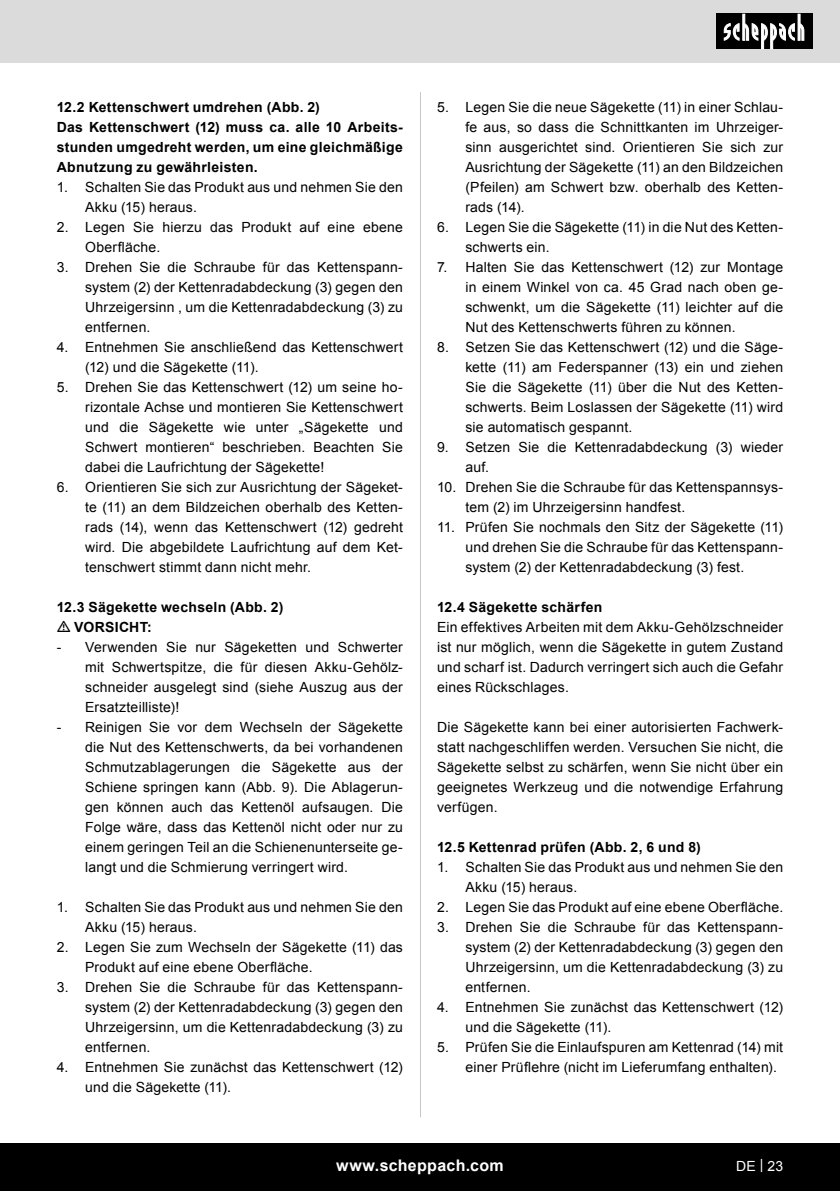
<style>
.page{position:relative;width:840px;height:1191px;background:#fff}
.page>*{position:absolute;margin:0;border:0;box-sizing:border-box;transform-origin:0 0}
.t1{font:700 16px "Arial";letter-spacing:.02em;color:#fff}
.t2{font:14px/20px "Arial";letter-spacing:.015em;color:#000;text-align:justify}
.t3{font:700 14px/20px "Arial";letter-spacing:.02em;color:#000;text-align:justify}
.t4{font:14px "Arial";color:#fff}
</style>
<div class="page">
<div style="left:0;top:0;width:839px;height:63px;background:#dbdbdb"></div>
<div style="left:0;top:1143px;width:839px;height:48px;background:#000"></div>
<div style="left:716px;top:14px;width:96px;height:35px;background:#000"></div>
<svg style="left:723px;top:14px;width:81px;height:35px"></svg>
<hr style="left:420px;top:92px;width:1px;height:1025px;background:#c7c7c7">
<p class="t3" style="left:57px;top:98px;width:264px">12.2 Kettenschwert umdrehen (Abb. 2)</p>
<p class="t3" style="left:57px;top:118px;width:347px">Das Kettenschwert (12) muss ca. alle 10 Arbeits&shy;stunden umgedreht werden, um eine gleichmäßige Abnutzung zu gewährleisten.</p>
<p class="t2" style="left:85px;top:177px;width:319px;text-indent:-28px">1. Schalten Sie das Produkt aus und nehmen Sie den<br>Akku (15) heraus.</p>
<p class="t2" style="left:85px;top:217px;width:319px;text-indent:-28px">2. Legen Sie hierzu das Produkt auf eine ebene<br>Oberfläche.</p>
<p class="t2" style="left:85px;top:257px;width:319px;text-indent:-28px">3. Drehen Sie die Schraube für das Kettenspann&shy;system (2) der Kettenradabdeckung (3) gegen den Uhrzeigersinn , um die Kettenradabdeckung (3) zu entfernen.</p>
<p class="t2" style="left:85px;top:337px;width:319px;text-indent:-28px">4. Entnehmen Sie anschließend das Kettenschwert (12) und die Sägekette (11).</p>
<p class="t2" style="left:85px;top:377px;width:319px;text-indent:-28px">5. Drehen Sie das Kettenschwert (12) um seine ho&shy;rizontale Achse und montieren Sie Kettenschwert und die Sägekette wie unter „Sägekette und Schwert montieren“ beschrieben. Beachten Sie dabei die Laufrichtung der Sägekette!</p>
<p class="t2" style="left:85px;top:477px;width:319px;text-indent:-28px">6. Orientieren Sie sich zur Ausrichtung der Sägeket&shy;te (11) an dem Bildzeichen oberhalb des Ketten&shy;rads (14), wenn das Kettenschwert (12) gedreht wird. Die abgebildete Laufrichtung auf dem Ket&shy;tenschwert stimmt dann nicht mehr.</p>
<p class="t3" style="left:57px;top:598px;width:228px">12.3 Sägekette wechseln (Abb. 2)</p>
<p class="t3" style="left:74px;top:618px;width:79px">VORSICHT:</p>
<p class="t2" style="left:85px;top:637px;width:319px;text-indent:-28px">- Verwenden Sie nur Sägeketten und Schwerter mit Schwertspitze, die für diesen Akku-Gehölz&shy;schneider ausgelegt sind (siehe Auszug aus der Ersatzteilliste)!</p>
<p class="t2" style="left:85px;top:717px;width:319px;text-indent:-28px">- Reinigen Sie vor dem Wechseln der Sägekette die Nut des Kettenschwerts, da bei vorhandenen Schmutzablagerungen die Sägekette aus der Schiene springen kann (Abb. 9). Die Ablagerun&shy;gen können auch das Kettenöl aufsaugen. Die Folge wäre, dass das Kettenöl nicht oder nur zu einem geringen Teil an die Schienenunterseite ge&shy;langt und die Schmierung verringert wird.</p>
<p class="t2" style="left:85px;top:897px;width:319px;text-indent:-28px">1. Schalten Sie das Produkt aus und nehmen Sie den<br>Akku (15) heraus.</p>
<p class="t2" style="left:85px;top:937px;width:319px;text-indent:-28px">2. Legen Sie zum Wechseln der Sägekette (11) das<br>Produkt auf eine ebene Oberfläche.</p>
<p class="t2" style="left:85px;top:977px;width:319px;text-indent:-28px">3. Drehen Sie die Schraube für das Kettenspann&shy;system (2) der Kettenradabdeckung (3) gegen den Uhrzeigersinn, um die Kettenradabdeckung (3) zu entfernen.</p>
<p class="t2" style="left:85px;top:1057px;width:319px;text-indent:-28px">4. Entnehmen Sie zunächst das Kettenschwert (12) und die Sägekette (11).</p>
<p class="t2" style="left:465px;top:97px;width:319px;text-indent:-28px">5. Legen Sie die neue Sägekette (11) in einer Schlau&shy;fe aus, so dass die Schnittkanten im Uhrzeiger&shy;sinn ausgerichtet sind. Orientieren Sie sich zur Ausrichtung der Sägekette (11) an den Bildzeichen (Pfeilen) am Schwert bzw. oberhalb des Ketten&shy;rads (14).</p>
<p class="t2" style="left:465px;top:217px;width:319px;text-indent:-28px">6. Legen Sie die Sägekette (11) in die Nut des Ketten&shy;schwerts ein.</p>
<p class="t2" style="left:465px;top:257px;width:319px;text-indent:-28px">7. Halten Sie das Kettenschwert (12) zur Montage in einem Winkel von ca. 45 Grad nach oben ge&shy;schwenkt, um die Sägekette (11) leichter auf die Nut des Kettenschwerts führen zu können.</p>
<p class="t2" style="left:465px;top:337px;width:319px;text-indent:-28px">8. Setzen Sie das Kettenschwert (12) und die Säge&shy;kette (11) am Federspanner (13) ein und ziehen Sie die Sägekette (11) über die Nut des Ketten&shy;schwerts. Beim Loslassen der Sägekette (11) wird sie automatisch gespannt.</p>
<p class="t2" style="left:465px;top:437px;width:319px;text-indent:-28px">9. Setzen Sie die Kettenradabdeckung (3) wieder auf.</p>
<p class="t2" style="left:465px;top:477px;width:319px;text-indent:-28px">10. Drehen Sie die Schraube für das Kettenspannsys&shy;tem (2) im Uhrzeigersinn handfest.</p>
<p class="t2" style="left:465px;top:517px;width:319px;text-indent:-28px">11. Prüfen Sie nochmals den Sitz der Sägekette (11) und drehen Sie die Schraube für das Kettenspann&shy;system (2) der Kettenradabdeckung (3) fest.</p>
<p class="t3" style="left:437px;top:598px;width:167px">12.4 Sägekette schärfen</p>
<p class="t2" style="left:437px;top:617px;width:347px">Ein effektives Arbeiten mit dem Akku-Gehölzschneider ist nur möglich, wenn die Sägekette in gutem Zustand und scharf ist. Dadurch verringert sich auch die Gefahr eines Rückschlages.</p>
<p class="t2" style="left:437px;top:717px;width:347px">Die Sägekette kann bei einer autorisierten Fachwerk&shy;statt nachgeschliffen werden. Versuchen Sie nicht, die Sägekette selbst zu schärfen, wenn Sie nicht über ein geeignetes Werkzeug und die notwendige Erfahrung verfügen.</p>
<p class="t3" style="left:437px;top:838px;width:265px">12.5 Kettenrad prüfen (Abb. 2, 6 und 8)</p>
<p class="t2" style="left:465px;top:857px;width:319px;text-indent:-28px">1. Schalten Sie das Produkt aus und nehmen Sie den<br>Akku (15) heraus.</p>
<p class="t2" style="left:437px;top:897px;width:347px">2. Legen Sie das Produkt auf eine ebene Oberfläche.</p>
<p class="t2" style="left:465px;top:917px;width:319px;text-indent:-28px">3. Drehen Sie die Schraube für das Kettenspann&shy;system (2) der Kettenradabdeckung (3) gegen den Uhrzeigersinn, um die Kettenradabdeckung (3) zu entfernen.</p>
<p class="t2" style="left:465px;top:997px;width:319px;text-indent:-28px">4. Entnehmen Sie zunächst das Kettenschwert (12) und die Sägekette (11).</p>
<p class="t2" style="left:465px;top:1037px;width:319px;text-indent:-28px">5. Prüfen Sie die Einlaufspuren am Kettenrad (14) mit einer Prüflehre (nicht im Lieferumfang enthalten).</p>
<p class="t1" style="left:336px;top:1154px;width:169px">www.scheppach.com</p>
<p class="t4" style="left:735px;top:1156px;width:49px">DE | 23</p>
</div>
